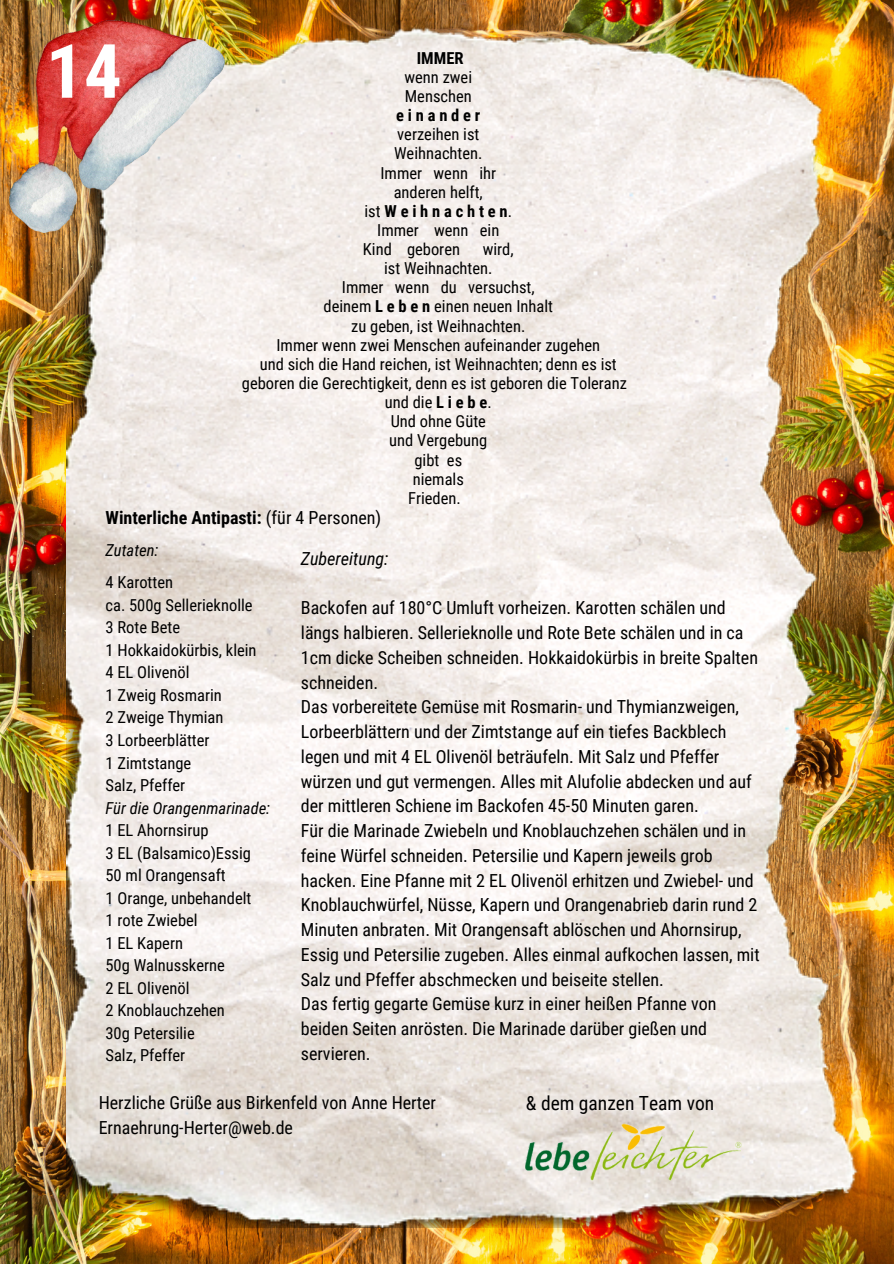
<style>
.page{position:relative;width:894px;height:1264px;background:#fff}
.page>*{position:absolute;margin:0;border:0;box-sizing:border-box;transform-origin:0 0}
.t1{font:700 75px "Roboto Condensed";color:#fff}
.t2{font:19.5px "Roboto Condensed";color:#000}
.t3{font:18px/24.8px "Roboto Condensed";color:#000}
.t4{font:700 18px "Roboto Condensed";color:#000}
.t5{font:italic 18px "Roboto Condensed";color:#000}
.t6{font:16.5px "Roboto Condensed";color:#000}
.t7{font:italic 16.5px "Roboto Condensed";color:#000}
.t8{font:700 16.5px "Roboto Condensed";letter-spacing:.23em;color:#000}
.s1{font-weight:400}
.s2{font-weight:700}
</style>
<div class="page">
<img style="left:0;top:0;width:893px;height:1263px">
<img style="left:66px;top:0;width:827px;height:1227px">
<img style="left:519px;top:1116px;width:230px;height:71px">
<img style="left:9px;top:20px;width:215px;height:213px">
<p class="t1" style="left:46px;top:28px;width:77px">14</p>
<p class="t8" style="left:417px;top:48px;width:48px">IMMER</p>
<p class="t6" style="left:404px;top:67px;width:69px">wenn zwei</p>
<p class="t6" style="left:404px;top:87px;width:68px">Menschen</p>
<p class="t8" style="left:396px;top:106px;width:86px">einander</p>
<p class="t6" style="left:397px;top:125px;width:84px">verzeihen ist</p>
<p class="t6" style="left:394px;top:144px;width:90px">Weihnachten.</p>
<p class="t6" style="left:380px;top:163px;width:117px">Immer wenn ihr</p>
<p class="t6" style="left:393px;top:182px;width:91px">anderen helft,</p>
<p class="t8" style="left:364px;top:201px;width:149px"><span class="s1">ist</span>Weihnachten<span class="s1">.</span></p>
<p class="t6" style="left:377px;top:220px;width:123px">Immer wenn ein</p>
<p class="t6" style="left:363px;top:240px;width:99px">Kind geboren</p>
<p class="t6" style="left:482px;top:240px;width:32px">wird,</p>
<p class="t6" style="left:384px;top:259px;width:110px">ist Weihnachten.</p>
<p class="t6" style="left:342px;top:278px;width:194px">Immer wenn du versuchst,</p>
<p class="t6" style="left:323px;top:297px;width:231px">deinem <span class="s2">L e b e n</span> einen neuen Inhalt</p>
<p class="t6" style="left:351px;top:316px;width:175px">zu geben, ist Weihnachten.</p>
<p class="t6" style="left:276px;top:335px;width:325px">Immer wenn zwei Menschen aufeinander zugehen</p>
<p class="t6" style="left:260px;top:354px;width:358px">und sich die Hand reichen, ist Weihnachten; denn es ist</p>
<p class="t6" style="left:242px;top:373px;width:386px">geboren die Gerechtigkeit, denn es ist geboren die Toleranz</p>
<p class="t6" style="left:384px;top:393px;width:108px">unddie<span class="s2">Liebe</span>.</p>
<p class="t6" style="left:390px;top:412px;width:97px">Und ohne Güte</p>
<p class="t6" style="left:389px;top:431px;width:99px">und Vergebung</p>
<p class="t6" style="left:414px;top:450px;width:49px">gibt es</p>
<p class="t6" style="left:412px;top:469px;width:53px">niemals</p>
<p class="t6" style="left:408px;top:488px;width:54px">Frieden.</p>
<p class="t4" style="left:105px;top:507px;width:277px">Winterliche Antipasti: <span class="s1">(für 4 Personen)</span></p>
<p class="t7" style="left:105px;top:540px;width:54px">Zutaten:</p>
<p class="t6" style="left:105px;top:573px;width:69px">4 Karotten</p>
<p class="t6" style="left:105px;top:595px;width:149px">ca. 500g Sellerieknolle</p>
<p class="t6" style="left:105px;top:618px;width:76px">3 Rote Bete</p>
<p class="t6" style="left:105px;top:640px;width:152px">1 Hokkaidokürbis, klein</p>
<p class="t6" style="left:105px;top:663px;width:86px">4 EL Olivenöl</p>
<p class="t6" style="left:105px;top:685px;width:118px">1 Zweig Rosmarin</p>
<p class="t6" style="left:105px;top:708px;width:119px">2 Zweige Thymian</p>
<p class="t6" style="left:105px;top:730px;width:105px">3 Lorbeerblätter</p>
<p class="t6" style="left:105px;top:753px;width:87px">1 Zimtstange</p>
<p class="t6" style="left:105px;top:775px;width:81px">Salz, Pfeffer</p>
<p class="t7" style="left:105px;top:798px;width:166px">Für die Orangenmarinade:</p>
<p class="t6" style="left:105px;top:820px;width:104px">1 EL Ahornsirup</p>
<p class="t6" style="left:105px;top:843px;width:147px">3 EL (Balsamico)Essig</p>
<p class="t6" style="left:105px;top:865px;width:122px">50 ml Orangensaft</p>
<p class="t6" style="left:105px;top:888px;width:147px">1 Orange, unbehandelt</p>
<p class="t6" style="left:105px;top:910px;width:94px">1 rote Zwiebel</p>
<p class="t6" style="left:105px;top:933px;width:79px">1 EL Kapern</p>
<p class="t6" style="left:105px;top:955px;width:121px">50g Walnusskerne</p>
<p class="t6" style="left:105px;top:978px;width:86px">2 EL Olivenöl</p>
<p class="t6" style="left:105px;top:1000px;width:121px">2 Knoblauchzehen</p>
<p class="t6" style="left:105px;top:1023px;width:91px">30g Petersilie</p>
<p class="t6" style="left:105px;top:1045px;width:81px">Salz, Pfeffer</p>
<p class="t5" style="left:301px;top:548px;width:89px">Zubereitung:</p>
<p class="t3" style="left:301px;top:595px;width:458px">Backofen auf 180°C Umluft vorheizen. Karotten schälen und längs halbieren. Sellerieknolle und Rote Bete schälen und in ca 1cm dicke Scheiben schneiden. Hokkaidokürbis in breite Spalten schneiden.</p>
<p class="t3" style="left:301px;top:694px;width:452px">Das vorbereitete Gemüse mit Rosmarin- und Thymianzweigen, Lorbeerblättern und der Zimtstange auf ein tiefes Backblech legen und mit 4 EL Olivenöl beträufeln. Mit Salz und Pfeffer würzen und gut vermengen. Alles mit Alufolie abdecken und auf der mittleren Schiene im Backofen 45-50 Minuten garen.</p>
<p class="t3" style="left:301px;top:818px;width:460px">Für die Marinade Zwiebeln und Knoblauchzehen schälen und in feine Würfel schneiden. Petersilie und Kapern jeweils grob hacken. Eine Pfanne mit 2 EL Olivenöl erhitzen und Zwiebel- und Knoblauchwürfel, Nüsse, Kapern und Orangenabrieb darin rund 2<br>Minuten anbraten. Mit Orangensaft ablöschen und Ahornsirup, Essig und Petersilie zugeben. Alles einmal aufkochen lassen, mit Salz und Pfeffer abschmecken und beiseite stellen.</p>
<p class="t3" style="left:301px;top:991px;width:417px">Das fertig gegarte Gemüse kurz in einer heißen Pfanne von beiden Seiten anrösten. Die Marinade darüber gießen und servieren.</p>
<p class="t3" style="left:99px;top:1090px;width:339px">Herzliche Grüße aus Birkenfeld von Anne Herter</p>
<p class="t3" style="left:99px;top:1115px;width:196px">Ernaehrung-Herter@web.de</p>
<p class="t2" style="left:525px;top:1092px;width:190px">&amp; dem ganzen Team von</p>
</div>
